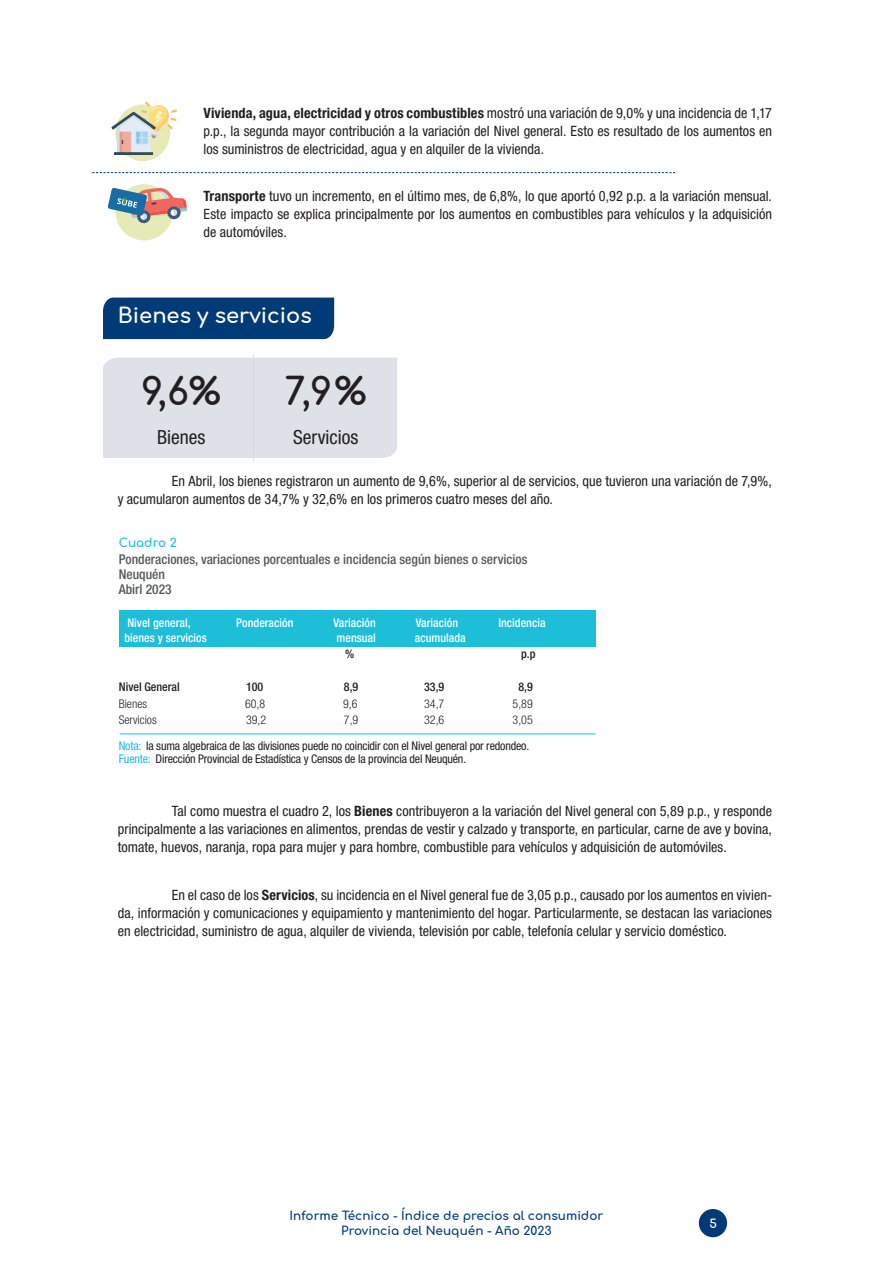
<style>
.page{position:relative;width:893px;height:1263px;background:#fff}
.page>*{position:absolute;margin:0;border:0;box-sizing:border-box;transform-origin:0 0}
.t1{font:700 37.5px "Comfortaa";color:#231f20}
.t2{font:700 21px "Comfortaa";color:#fff}
.t3{font:condensed 19.5px "Helvetica Neue LT Std";color:#231f20}
.txt_informes_tecnico{font:condensed 14.25px/18px "Helvetica Neue LT Std";color:#231f20;text-align:justify}
.txt_informes_tecnico-2{font:500 condensed 13.5px "Helvetica Neue LT Std";color:#55595a}
.t4{font:condensed 12px "Helvetica Neue LT Std";letter-spacing:-.015em;color:#231f20}
.t5{font:500 condensed 12px "Helvetica Neue LT Std";color:#fff}
.t6{font:700 12px/14.4px "Comfortaa";color:#013b77;text-align:center}
.t7{font:300 condensed 12px "Helvetica Neue LT Std";color:#231f20}
.t8{font:500 condensed 12px "Helvetica Neue LT Std";color:#231f20}
.t9{font:700 12px "Comfortaa";color:#1cbed8}
.t10{font:700 12px "Comfortaa";color:#fff}
.s1{font-weight:700}
.s2{color:#1cbed8}
</style>
<div class="page">
<div style="left:699px;top:1209px;width:28px;height:28px;background:#013b77;border-radius:50%"></div>
<div style="left:103px;top:298px;width:231px;height:41px;background:#013b77"></div>
<div style="left:103px;top:355px;width:294px;height:105px;background:#dfe1e9"></div>
<div style="left:119px;top:611px;width:477px;height:36px;background:#1cbed8"></div>
<hr style="left:120px;top:733px;width:476px;height:1px;background:#23bad9">
<svg style="left:92px;top:172px;width:583px;height:1px"></svg>
<div style="left:115px;top:104px;width:55px;height:57px;background:#e6eab6;border-radius:50%"></div>
<svg style="left:112px;top:102px;width:65px;height:53px"></svg>
<div style="left:116px;top:184px;width:57px;height:56px;background:#e6eab6;border-radius:50%"></div>
<svg style="left:108px;top:187px;width:79px;height:37px"></svg>
<p class="txt_informes_tecnico" style="left:203px;top:103px;width:570px"><span class="s1">Vivienda, agua, electricidad y otros combustibles</span> mostró una variación de 9,0% y una incidencia de 1,17 p.p., la segunda mayor contribución a la variación del Nivel general. Esto es resultado de los aumentos en los suministros de electricidad, agua y en alquiler de la vivienda.</p>
<p class="txt_informes_tecnico" style="left:203px;top:187px;width:570px"><span class="s1">Transporte</span> tuvo un incremento, en el último mes, de 6,8%, lo que aportó 0,92 p.p. a la variación mensual.<br>Este impacto se explica principalmente por los aumentos en combustibles para vehículos y la adquisición de automóviles.</p>
<p class="t2" style="left:118px;top:296px;width:195px">Bienes y servicios</p>
<p class="t1" style="left:141px;top:356px;width:81px">9,6%</p>
<p class="t1" style="left:285px;top:356px;width:83px">7,9%</p>
<p class="t3" style="left:157px;top:426px;width:50px">Bienes</p>
<p class="t3" style="left:293px;top:426px;width:67px">Servicios</p>
<p class="txt_informes_tecnico" style="left:118px;top:472px;width:656px;text-indent:54px">En Abril, los bienes registraron un aumento de 9,6%, superior al de servicios, que tuvieron una variación de 7,9%, y acumularon aumentos de 34,7% y 32,6% en los primeros cuatro meses del año.</p>
<p class="t9" style="left:119px;top:531px;width:60px">Cuadro 2</p>
<p class="txt_informes_tecnico-2" style="left:119px;top:551px;width:410px">Ponderaciones, variaciones porcentuales e incidencia según bienes o servicios</p>
<p class="txt_informes_tecnico-2" style="left:119px;top:566px;width:48px">Neuquén</p>
<p class="txt_informes_tecnico-2" style="left:119px;top:581px;width:54px">Abirl 2023</p>
<p class="t5" style="left:127px;top:615px;width:65px">Nivel general,</p>
<p class="t5" style="left:236px;top:615px;width:59px">Ponderación</p>
<p class="t5" style="left:333px;top:615px;width:44px">Variación</p>
<p class="t5" style="left:416px;top:615px;width:44px">Variación</p>
<p class="t5" style="left:498px;top:615px;width:49px">Incidencia</p>
<p class="t5" style="left:125px;top:630px;width:84px">bienes y servicios</p>
<p class="t5" style="left:337px;top:630px;width:41px">mensual</p>
<p class="t5" style="left:415px;top:630px;width:52px">acumulada</p>
<p class="t8" style="left:345px;top:647px;width:11px">%</p>
<p class="t8" style="left:521px;top:647px;width:16px">p.p</p>
<p class="t8" style="left:119px;top:680px;width:63px">Nivel General</p>
<p class="t8" style="left:246px;top:680px;width:19px">100</p>
<p class="t8" style="left:344px;top:680px;width:16px">8,9</p>
<p class="t8" style="left:424px;top:680px;width:22px">33,9</p>
<p class="t8" style="left:518px;top:680px;width:16px">8,9</p>
<p class="t7" style="left:119px;top:696px;width:30px">Bienes</p>
<p class="t7" style="left:245px;top:696px;width:22px">60,8</p>
<p class="t7" style="left:343px;top:696px;width:16px">9,6</p>
<p class="t7" style="left:424px;top:696px;width:22px">34,7</p>
<p class="t7" style="left:513px;top:696px;width:22px">5,89</p>
<p class="t7" style="left:119px;top:713px;width:39px">Servicios</p>
<p class="t7" style="left:246px;top:713px;width:22px">39,2</p>
<p class="t7" style="left:344px;top:713px;width:16px">7,9</p>
<p class="t7" style="left:424px;top:713px;width:22px">32,6</p>
<p class="t7" style="left:513px;top:713px;width:22px">3,05</p>
<p class="t4" style="left:119px;top:738px;width:412px"><span class="s2">Nota:</span> la suma algebraica de las divisiones puede no coincidir con el Nivel general por redondeo.</p>
<p class="t4" style="left:119px;top:752px;width:349px"><span class="s2">Fuente:</span> Dirección Provincial de Estadística y Censos de la provincia del Neuquén.</p>
<p class="txt_informes_tecnico" style="left:118px;top:802px;width:656px;text-indent:54px">Tal como muestra el cuadro 2, los <span class="s1">Bienes</span> contribuyeron a la variación del Nivel general con 5,89 p.p., y responde principalmente a las variaciones en alimentos, prendas de vestir y calzado y transporte, en particular, carne de ave y bovina, tomate, huevos, naranja, ropa para mujer y para hombre, combustible para vehículos y adquisición de automóviles.</p>
<p class="txt_informes_tecnico" style="left:118px;top:886px;width:656px;text-indent:54px">En el caso de los <span class="s1">Servicios</span>, su incidencia en el Nivel general fue de 3,05 p.p., causado por los aumentos en vivien&shy;da, información y comunicaciones y equipamiento y mantenimiento del hogar. Particularmente, se destacan las variaciones en electricidad, suministro de agua, alquiler de vivienda, televisión por cable, telefonía celular y servicio doméstico.</p>
<p class="t6" style="left:290px;top:1207px;width:315px">Informe Técnico - Índice de precios al consumidor<br>Provincia del Neuquén - Año 2023</p>
<p class="t10" style="left:710px;top:1212px;width:9px">5</p>
</div>
